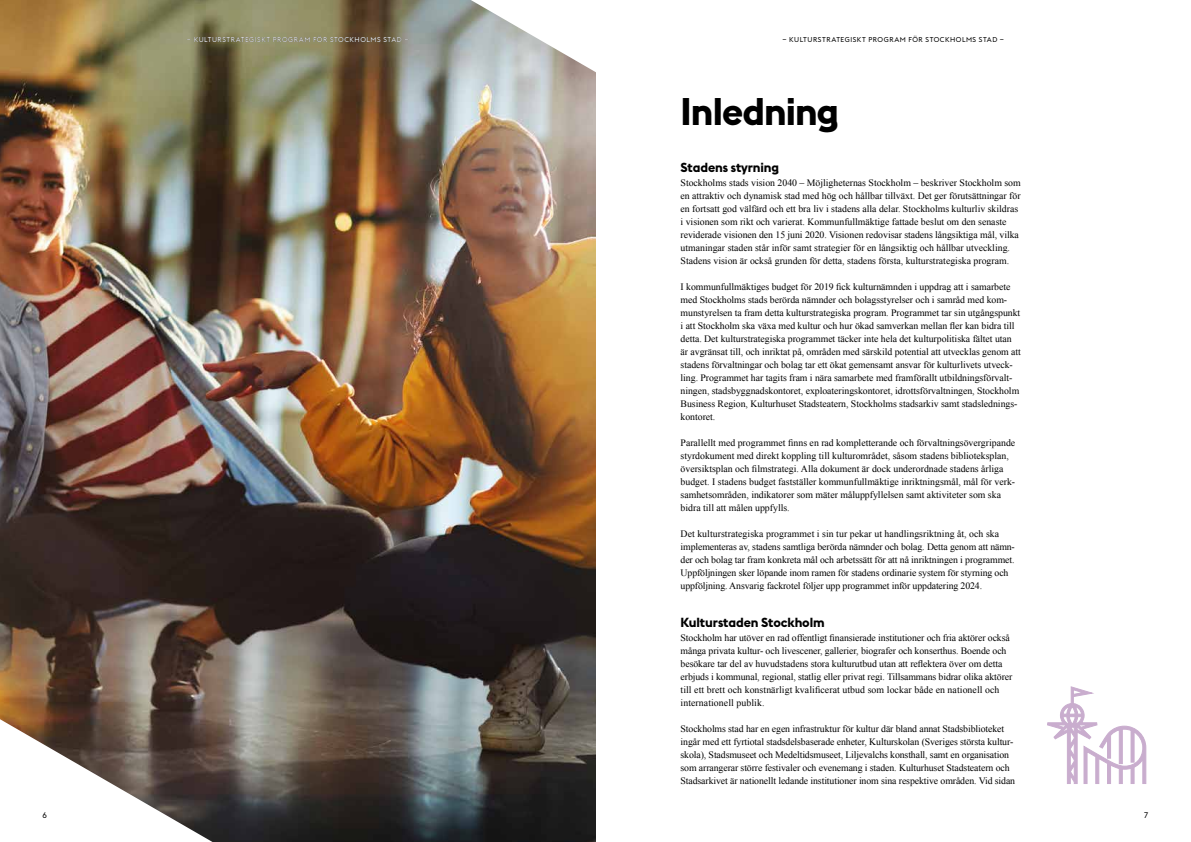
<style>
.page{position:relative;width:1191px;height:842px;background:#fff}
.page>*{position:absolute;margin:0;border:0;box-sizing:border-box;transform-origin:0 0}
.t1{font:700 38px "Stockholm Type";letter-spacing:-.025em;color:#000}
.t2{font:700 13px "Stockholm Type";letter-spacing:-.01em;color:#000}
.t3{font:9.8px/13px "Times New Roman";letter-spacing:-.005em;color:#000}
.t4{font:8px "Stockholm Type Display";color:#000}
.t5{font:7px "Stockholm Type";letter-spacing:.075em;color:#000}
.t6{font:7px "Stockholm Type";letter-spacing:.075em;color:#fff}
</style>
<div class="page">
<img style="left:0;top:0;width:595px;height:842px">
<svg style="left:1047px;top:686px;width:99px;height:98px"></svg>
<svg style="left:0;top:719px;width:212px;height:123px"></svg>
<svg style="left:471px;top:0;width:124px;height:72px"></svg>
<p class="t6" style="left:187px;top:34px;width:223px">– KULTURSTRATEGISKT PROGRAM FÖR STOCKHOLMS STAD –</p>
<p class="t4" style="left:43px;top:810px;width:6px">6</p>
<p class="t5" style="left:782px;top:34px;width:223px">– KULTURSTRATEGISKT PROGRAM FÖR STOCKHOLMS STAD –</p>
<h1 class="t1" style="left:680px;top:85px;width:160px">Inledning</h1>
<h2 class="t2" style="left:680px;top:158px;width:100px">Stadens styrning</h2>
<p class="t3" style="left:680px;top:176px;width:342px">Stockholms stads vision 2040 – Möjligheternas Stockholm – beskriver Stockholm som en attraktiv och dynamisk stad med hög och hållbar tillväxt. Det ger förutsättningar för en fortsatt god välfärd och ett bra liv i stadens alla delar. Stockholms kulturliv skildras i visionen som rikt och varierat. Kommunfullmäktige fattade beslut om den senaste reviderade visionen den 15 juni 2020. Visionen redovisar stadens långsiktiga mål, vilka utmaningar staden står inför samt strategier för en långsiktig och hållbar utveckling.<br>Stadens vision är också grunden för detta, stadens första, kulturstrategiska program.</p>
<p class="t3" style="left:680px;top:280px;width:342px">I kommunfullmäktiges budget för 2019 fick kulturnämnden i uppdrag att i samarbete med Stockholms stads berörda nämnder och bolagsstyrelser och i samråd med kom&shy;munstyrelsen ta fram detta kulturstrategiska program. Programmet tar sin utgångspunkt i att Stockholm ska växa med kultur och hur ökad samverkan mellan fler kan bidra till detta. Det kulturstrategiska programmet täcker inte hela det kulturpolitiska fältet utan är avgränsat till, och inriktat på, områden med särskild potential att utvecklas genom att stadens förvaltningar och bolag tar ett ökat gemensamt ansvar för kulturlivets utveck&shy;ling. Programmet har tagits fram i nära samarbete med framförallt utbildningsförvalt&shy;ningen, stadsbyggnadskontoret, exploateringskontoret, idrottsförvaltningen, Stockholm Business Region, Kulturhuset Stadsteatern, Stockholms stadsarkiv samt stadslednings&shy;kontoret.</p>
<p class="t3" style="left:680px;top:436px;width:336px">Parallellt med programmet finns en rad kompletterande och förvaltningsövergripande styrdokument med direkt koppling till kulturområdet, såsom stadens biblioteksplan, översiktsplan och filmstrategi. Alla dokument är dock underordnade stadens årliga budget. I stadens budget fastställer kommunfullmäktige inriktningsmål, mål för verk&shy;samhetsområden, indikatorer som mäter måluppfyllelsen samt aktiviteter som ska bidra till att målen uppfylls.</p>
<p class="t3" style="left:680px;top:527px;width:336px">Det kulturstrategiska programmet i sin tur pekar ut handlingsriktning åt, och ska implementeras av, stadens samtliga berörda nämnder och bolag. Detta genom att nämn&shy;der och bolag tar fram konkreta mål och arbetssätt för att nå inriktningen i programmet.<br>Uppföljningen sker löpande inom ramen för stadens ordinarie system för styrning och uppföljning. Ansvarig fackrotel följer upp programmet inför uppdatering 2024.</p>
<h2 class="t2" style="left:680px;top:613px;width:146px">Kulturstaden Stockholm</h2>
<p class="t3" style="left:680px;top:631px;width:333px">Stockholm har utöver en rad offentligt finansierade institutioner och fria aktörer också många privata kultur- och livescener, gallerier, biografer och konserthus. Boende och besökare tar del av huvudstadens stora kulturutbud utan att reflektera över om detta erbjuds i kommunal, regional, statlig eller privat regi. Tillsammans bidrar olika aktörer till ett brett och konstnärligt kvalificerat utbud som lockar både en nationell och internationell publik.</p>
<p class="t3" style="left:680px;top:722px;width:336px">Stockholms stad har en egen infrastruktur för kultur där bland annat Stadsbiblioteket ingår med ett fyrtiotal stadsdelsbaserade enheter, Kulturskolan (Sveriges största kultur&shy;skola), Stadsmuseet och Medeltidsmuseet, Liljevalchs konsthall, samt en organisation som arrangerar större festivaler och evenemang i staden. Kulturhuset Stadsteatern och Stadsarkivet är nationellt ledande institutioner inom sina respektive områden. Vid sidan</p>
<p class="t4" style="left:1144px;top:810px;width:6px">7</p>
</div>
